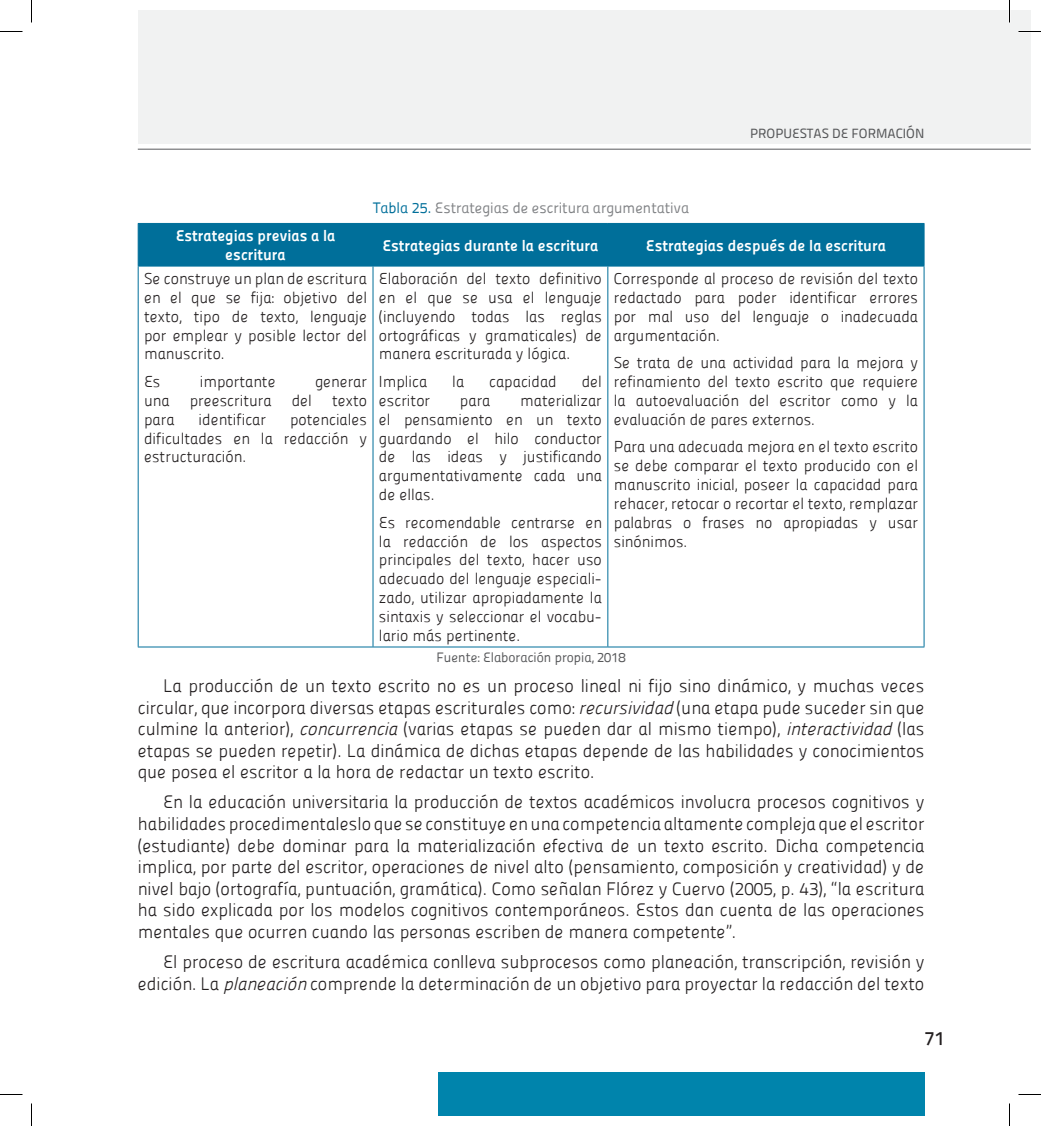
<style>
.page{position:relative;width:1041px;height:1126px;background:#fff}
.page>*{position:absolute;margin:0;border:0;box-sizing:border-box;transform-origin:0 0}
.t1{font:19.5px "Panefresco 600 wt";color:#231f20}
.t2{font:18px/21.6px "Panefresco 250 wt";color:#231f20;text-align:justify}
.t3{font:15.75px/18.9px "Panefresco 250 wt";color:#231f20;text-align:justify}
.t4{font:15.75px/18.9px "Panefresco 800 wt";color:#fff;text-align:center}
.t5{font:15px "Panefresco 400 wt";color:#808285}
.t6{font:13.5px "Panefresco 400 wt";color:#57585a}
.t7{font:13.5px "Panefresco 500 wt";color:#57585a}
.s1{color:#006f9a}
.s2{font-style:italic}
</style>
<div class="page">
<div style="left:138px;top:10px;width:893px;height:134px;background:#f1f2f2"></div>
<hr style="left:138px;top:149px;width:893px;height:1px;background:#6c6d70">
<div style="left:438px;top:1073px;width:486px;height:43px;background:#0084ac"></div>
<div style="left:139px;top:224px;width:785px;height:42px;background:#006f9a"></div>
<hr style="left:138px;top:223px;width:235px;height:1px;background:#006f9a">
<hr style="left:138px;top:224px;width:1px;height:42px;background:#006f9a">
<hr style="left:373px;top:223px;width:235px;height:1px;background:#006f9a">
<hr style="left:373px;top:224px;width:1px;height:42px;background:#006f9a">
<hr style="left:608px;top:223px;width:316px;height:1px;background:#006f9a">
<hr style="left:607px;top:224px;width:1px;height:42px;background:#006f9a">
<hr style="left:924px;top:224px;width:1px;height:42px;background:#006f9a">
<hr style="left:138px;top:266px;width:235px;height:1px;background:#006f9a">
<hr style="left:138px;top:266px;width:1px;height:381px;background:#006f9a">
<hr style="left:373px;top:266px;width:235px;height:1px;background:#006f9a">
<hr style="left:373px;top:266px;width:1px;height:381px;background:#006f9a">
<hr style="left:608px;top:266px;width:316px;height:1px;background:#006f9a">
<hr style="left:607px;top:266px;width:1px;height:381px;background:#006f9a">
<hr style="left:924px;top:266px;width:1px;height:381px;background:#006f9a">
<hr style="left:138px;top:647px;width:235px;height:1px;background:#006f9a">
<hr style="left:373px;top:647px;width:235px;height:1px;background:#006f9a">
<hr style="left:608px;top:647px;width:316px;height:1px;background:#006f9a">
<svg style="left:0;top:31px;width:22px;height:1px"></svg>
<svg style="left:1018px;top:31px;width:23px;height:1px"></svg>
<svg style="left:0;top:1094px;width:22px;height:1px"></svg>
<svg style="left:1018px;top:1094px;width:23px;height:1px"></svg>
<svg style="left:31px;top:0;width:1px;height:22px"></svg>
<svg style="left:31px;top:1103px;width:1px;height:23px"></svg>
<svg style="left:1009px;top:0;width:1px;height:22px"></svg>
<svg style="left:1009px;top:1103px;width:1px;height:23px"></svg>
<p class="t5" style="left:373px;top:196px;width:318px"><span class="s1">Tabla 25.</span> Estrategias de escritura argumentativa</p>
<p class="t7" style="left:750px;top:123px;width:176px">PROPUESTAS DE FORMACIÓN</p>
<p class="t4" style="left:176px;top:225px;width:161px">Estrategias previas a la escritura</p>
<p class="t4" style="left:382px;top:235px;width:218px">Estrategias durante la escritura</p>
<p class="t4" style="left:646px;top:235px;width:242px">Estrategias después de la escritura</p>
<p class="t3" style="left:144px;top:268px;width:224px">Se construye un plan de escritura en el que se fija: objetivo del texto, tipo de texto, lenguaje por emplear y posible lector del manuscrito.</p>
<p class="t3" style="left:144px;top:371px;width:18px">Es</p>
<p class="t3" style="left:200px;top:371px;width:77px">importante</p>
<p class="t3" style="left:315px;top:371px;width:53px">generar</p>
<p class="t3" style="left:144px;top:390px;width:27px">una</p>
<p class="t3" style="left:190px;top:390px;width:84px">preescritura</p>
<p class="t3" style="left:292px;top:390px;width:22px">del</p>
<p class="t3" style="left:332px;top:390px;width:37px">texto</p>
<p class="t3" style="left:144px;top:409px;width:32px">para</p>
<p class="t3" style="left:199px;top:409px;width:69px">identificar</p>
<p class="t3" style="left:379px;top:268px;width:224px">Elaboración del texto definitivo en el que se usa el lenguaje (incluyendo todas las reglas ortográficas y gramaticales) de manera escriturada y lógica.</p>
<p class="t3" style="left:379px;top:371px;width:50px">Implica</p>
<p class="t3" style="left:452px;top:371px;width:13px">la</p>
<p class="t3" style="left:489px;top:371px;width:69px">capacidad</p>
<p class="t3" style="left:582px;top:371px;width:22px">del</p>
<p class="t3" style="left:379px;top:390px;width:53px">escritor</p>
<p class="t3" style="left:460px;top:390px;width:32px">para</p>
<p class="t3" style="left:614px;top:268px;width:306px">Corresponde al proceso de revisión del texto redactado para poder identificar errores por mal uso del lenguaje o inadecuada argumentación.</p>
<p class="t3" style="left:614px;top:352px;width:306px">Se trata de una actividad para la mejora y refinamiento del texto escrito que requiere la autoevaluación del escritor como y la evaluación de pares externos.</p>
<p class="t3" style="left:614px;top:436px;width:306px">Para una adecuada mejora en el texto escrito se debe comparar el texto producido con el manuscrito inicial, poseer la capacidad para rehacer, retocar o recortar el texto, remplazar palabras o frases no apropiadas y usar sinónimos.</p>
<p class="t3" style="left:379px;top:390px;width:224px;text-indent:141px">materializar el pensamiento en un texto guardando el hilo conductor de las ideas y justificando argumentativamente cada una de ellas.</p>
<p class="t3" style="left:379px;top:512px;width:224px">Es recomendable centrarse en la redacción de los aspectos principales del texto, hacer uso adecuado del lenguaje especiali&shy;zado, utilizar apropiadamente la sintaxis y seleccionar el vocabu&shy;lario más pertinente.</p>
<p class="t3" style="left:144px;top:409px;width:224px;text-indent:146px">potenciales dificultades en la redacción y estructuración.</p>
<p class="t6" style="left:436px;top:647px;width:191px">Fuente: Elaboración propia, 2018</p>
<p class="t2" style="left:138px;top:674px;width:788px;text-indent:26px">La producción de un texto escrito no es un proceso lineal ni fijo sino dinámico, y muchas veces circular, que incorpora diversas etapas escriturales como: <span class="s2">recursividad</span> (una etapa pude suceder sin que culmine la anterior), <span class="s2">concurrencia</span> (varias etapas se pueden dar al mismo tiempo), <span class="s2">interactividad</span> (las etapas se pueden repetir). La dinámica de dichas etapas depende de las habilidades y conocimientos que posea el escritor a la hora de redactar un texto escrito.</p>
<p class="t2" style="left:138px;top:790px;width:788px;text-indent:26px">En la educación universitaria la producción de textos académicos involucra procesos cognitivos y habilidades procedimentaleslo que se constituye en una competencia altamente compleja que el escritor (estudiante) debe dominar para la materialización efectiva de un texto escrito. Dicha competencia implica, por parte del escritor, operaciones de nivel alto (pensamiento, composición y creatividad) y de nivel bajo (ortografía, puntuación, gramática). Como señalan Flórez y Cuervo (2005, p. 43), “la escritura ha sido explicada por los modelos cognitivos contemporáneos. Estos dan cuenta de las operaciones mentales que ocurren cuando las personas escriben de manera competente”.</p>
<p class="t2" style="left:138px;top:950px;width:788px;text-align:right">El proceso de escritura académica conlleva subprocesos como planeación, transcripción, revisión y edición. La <span class="s2">planeación</span> comprende la determinación de un objetivo para proyectar la redacción del texto</p>
<p class="t1" style="left:924px;top:1024px;width:22px">71</p>
</div>
